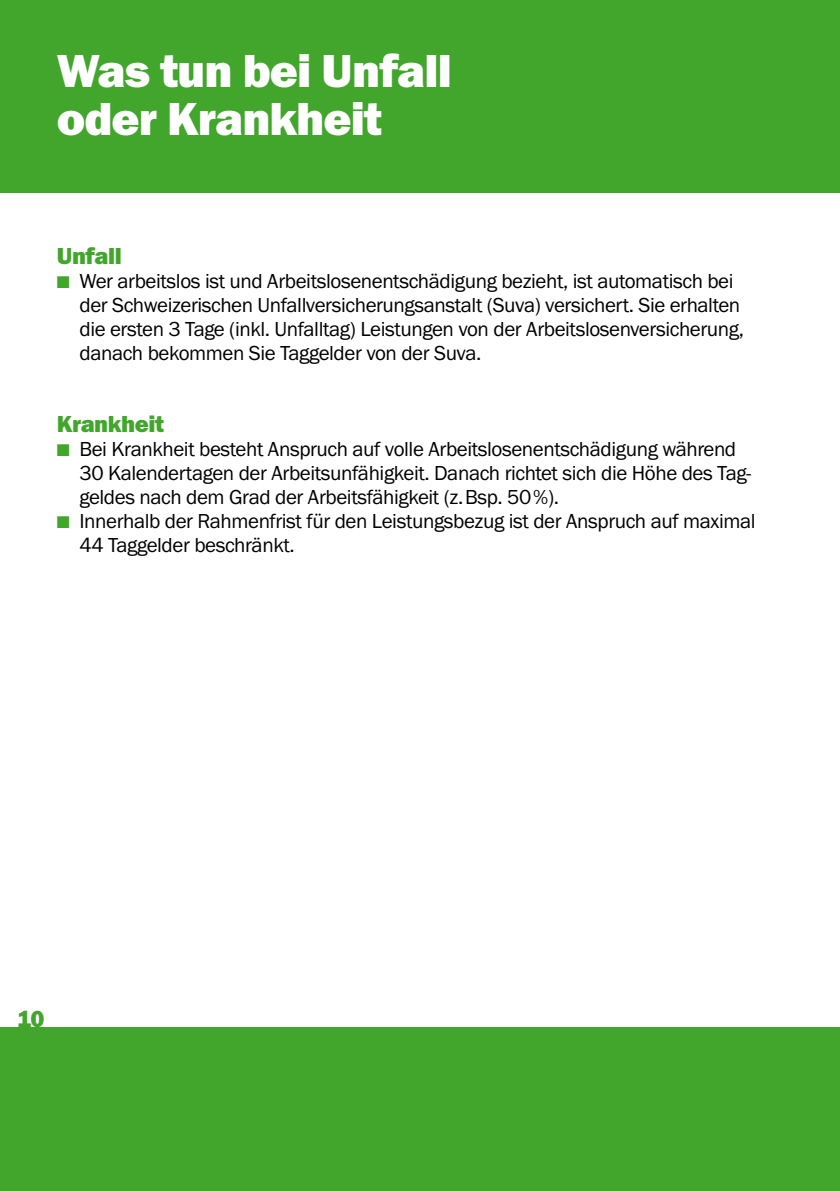
<style>
.page{position:relative;width:840px;height:1191px;background:#fff}
.page>*{position:absolute;margin:0;border:0;box-sizing:border-box;transform-origin:0 0}
.t1{font:48px/48px "Franklin Got URWT Hea";letter-spacing:-.02em;color:#fff}
.t2{font:24px "Franklin Got URWT Hea";letter-spacing:-.02em;color:#41a62b}
.t3{font:21px/24px "Franklin Got URWT Boo";letter-spacing:-.02em;color:#000}
.s1{color:#41a62b}
</style>
<div class="page">
<div style="left:0;top:0;width:839px;height:1191px;background:#41a62b"></div>
<div style="left:0;top:193px;width:839px;height:833px;background:#fff"></div>
<h1 class="t1" style="left:57px;top:47px;width:396px">Was tun bei Unfall oder Krankheit</h1>
<p class="t2" style="left:57px;top:242px;width:67px">Unfall</p>
<p class="t3" style="left:79px;top:269px;width:665px;text-indent:-23px"><span class="s1">■</span> Wer arbeitslos ist und Arbeitslosenentschädigung bezieht, ist automatisch bei der Schweizerischen Unfallversicherungsanstalt (Suva) versichert. Sie erhalten die ersten 3 Tage (inkl. Unfalltag) Leistungen von der Arbeitslosenversicherung, danach bekommen Sie Taggelder von der Suva.</p>
<p class="t2" style="left:57px;top:410px;width:109px">Krankheit</p>
<p class="t3" style="left:79px;top:437px;width:673px;text-indent:-23px"><span class="s1">■</span> Bei Krankheit besteht Anspruch auf volle Arbeitslosenentschädigung während<br>30 Kalendertagen der Arbeitsunfähigkeit. Danach richtet sich die Höhe des Tag&shy;geldes nach dem Grad der Arbeitsfähigkeit (z.Bsp. 50%).</p>
<p class="t3" style="left:79px;top:509px;width:677px;text-indent:-23px"><span class="s1">■</span> Innerhalb der Rahmenfrist für den Leistungsbezug ist der Anspruch auf maximal<br>44 Taggelder beschränkt.</p>
<p class="t2" style="left:17px;top:1004px;width:29px">10</p>
</div>
